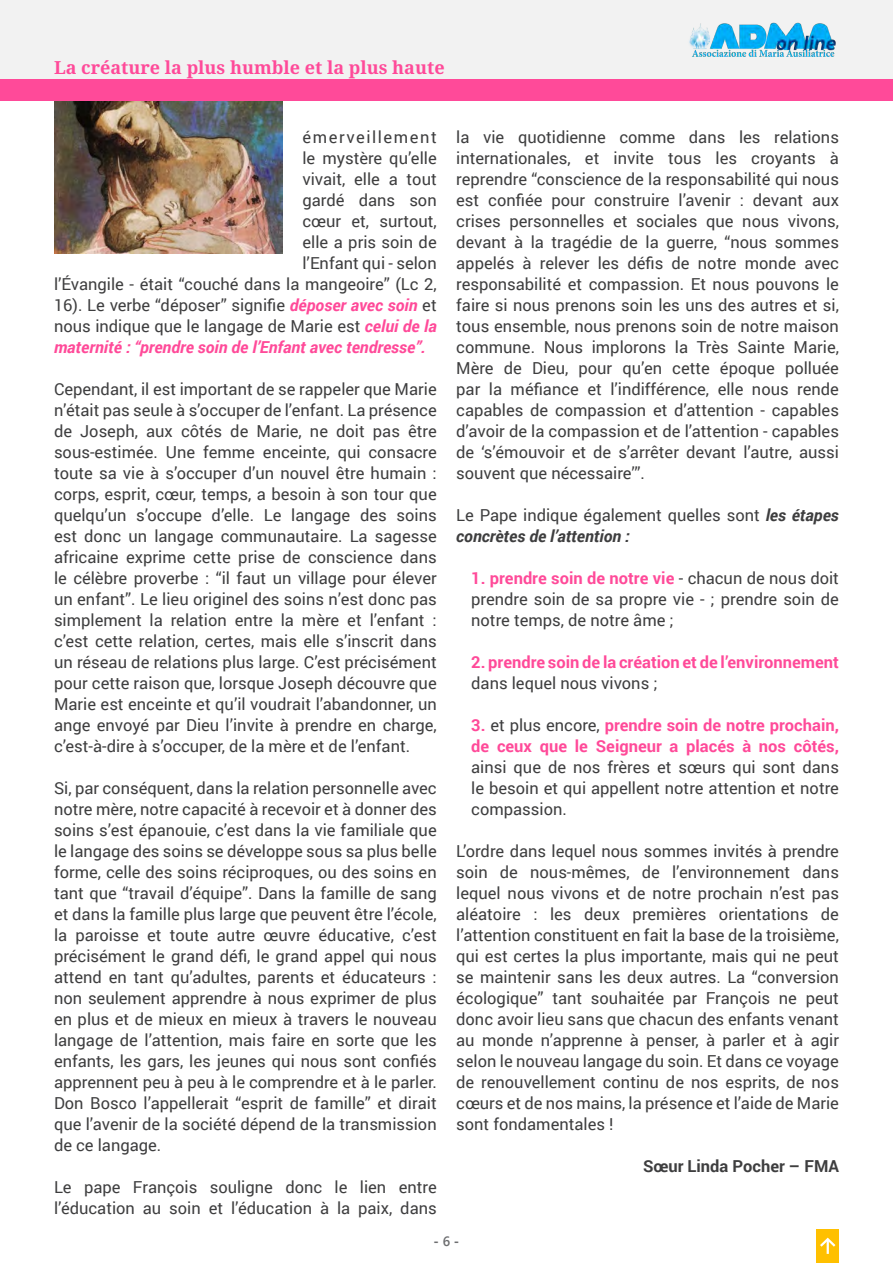
<style>
.page{position:relative;width:893px;height:1263px;background:#fff}
.page>*{position:absolute;margin:0;border:0;box-sizing:border-box;transform-origin:0 0}
.t1{font:700 18px "Noto Serif";color:#ff4a99}
.t2{font:16.5px/21px "Roboto";color:#3e3e3f;text-align:justify}
.t3{font:700 16.5px/21px "Roboto";color:#ff4a99}
.t4{font:italic 700 16.5px "Roboto";color:#ff4a99}
.t5{font:700 16.5px "Roboto";color:#3e3e3f}
.t6{font:16.5px "Roboto";letter-spacing:.095em;color:#3e3e3f}
.t7{font:700 13.5px "Segoe UI";color:#6d6e70}
.s1{font-weight:700;font-style:italic;color:#ff4a99}
.s2{font-weight:700;font-style:italic}
.s3{font-weight:700;color:#ff4a99}
.s4{font-weight:400;color:#3e3e3f}
.s5{font-weight:600}
</style>
<div class="page">
<div style="left:0;top:0;width:893px;height:80px;background:#f2f2f2"></div>
<img style="left:689px;top:22px;width:147px;height:35px">
<div style="left:816px;top:1229px;width:23px;height:34px;background:#ffc000"></div>
<svg style="left:820px;top:1237px;width:16px;height:17px"></svg>
<img style="left:54px;top:101px;width:229px;height:152px">
<div style="left:0;top:80px;width:893px;height:20px;background:#ff4a99"></div>
<p class="t1" style="left:54px;top:54px;width:392px">La créature la plus humble et la plus haute</p>
<p class="t6" style="left:302px;top:125px;width:136px">émerveillement</p>
<p class="t2" style="left:302px;top:147px;width:136px">le mystère qu’elle</p>
<p class="t2" style="left:302px;top:168px;width:136px">vivait, elle a tout</p>
<p class="t2" style="left:302px;top:189px;width:136px">gardé dans son</p>
<p class="t2" style="left:302px;top:210px;width:136px">cœur et, surtout,</p>
<p class="t2" style="left:302px;top:231px;width:136px">elle a pris soin de</p>
<p class="t2" style="left:302px;top:252px;width:136px">l’Enfant qui - selon</p>
<p class="t2" style="left:54px;top:273px;width:384px">l’Évangile - était “couché dans la mangeoire” (Lc 2,</p>
<p class="t2" style="left:54px;top:294px;width:384px">16). Le verbe “déposer” signifie <span class="s1">déposer avec soin</span> et</p>
<p class="t2" style="left:54px;top:315px;width:384px">nous indique que le langage de Marie est <span class="s1">celui de la</span></p>
<p class="t4" style="left:54px;top:335px;width:373px">maternité : “prendre soin de l’Enfant avec tendresse”.</p>
<p class="t2" style="left:54px;top:378px;width:384px">Cependant, il est important de se rappeler que Marie n’était pas seule à s’occuper de l’enfant. La présence de Joseph, aux côtés de Marie, ne doit pas être sous-estimée. Une femme enceinte, qui consacre toute sa vie à s’occuper d’un nouvel être humain : corps, esprit, cœur, temps, a besoin à son tour que quelqu’un s’occupe d’elle. Le langage des soins est donc un langage communautaire. La sagesse africaine exprime cette prise de conscience dans le célèbre proverbe : “il faut un village pour élever un enfant”. Le lieu originel des soins n’est donc pas simplement la relation entre la mère et l’enfant : c’est cette relation, certes, mais elle s’inscrit dans un réseau de relations plus large. C’est précisément pour cette raison que, lorsque Joseph découvre que Marie est enceinte et qu’il voudrait l’abandonner, un ange envoyé par Dieu l’invite à prendre en charge, c’est-à-dire à s’occuper, de la mère et de l’enfant.</p>
<p class="t2" style="left:54px;top:777px;width:384px">Si, par conséquent, dans la relation personnelle avec notre mère, notre capacité à recevoir et à donner des soins s’est épanouie, c’est dans la vie familiale que le langage des soins se développe sous sa plus belle forme, celle des soins réciproques, ou des soins en tant que “travail d’équipe”. Dans la famille de sang et dans la famille plus large que peuvent être l’école, la paroisse et toute autre œuvre éducative, c’est précisément le grand défi, le grand appel qui nous attend en tant qu’adultes, parents et éducateurs : non seulement apprendre à nous exprimer de plus en plus et de mieux en mieux à travers le nouveau langage de l’attention, mais faire en sorte que les enfants, les gars, les jeunes qui nous sont confiés apprennent peu à peu à le comprendre et à le parler.<br>Don Bosco l’appellerait “esprit de famille” et dirait que l’avenir de la société dépend de la transmission de ce langage.</p>
<p class="t2" style="left:54px;top:1176px;width:384px">Le pape François souligne donc le lien entre l’éducation au soin et l’éducation à la paix, dans</p>
<p class="t2" style="left:456px;top:126px;width:384px">la vie quotidienne comme dans les relations internationales, et invite tous les croyants à reprendre “conscience de la responsabilité qui nous est confiée pour construire l’avenir : devant aux crises personnelles et sociales que nous vivons, devant à la tragédie de la guerre, “nous sommes appelés à relever les défis de notre monde avec responsabilité et compassion. Et nous pouvons le faire si nous prenons soin les uns des autres et si, tous ensemble, nous prenons soin de notre maison commune. Nous implorons la Très Sainte Marie, Mère de Dieu, pour qu’en cette époque polluée par la méfiance et l’indifférence, elle nous rende capables de compassion et d’attention - capables d’avoir de la compassion et de l’attention - capables de ‘s’émouvoir et de s’arrêter devant l’autre, aussi souvent que nécessaire’”.</p>
<p class="t2" style="left:456px;top:504px;width:384px">Le Pape indique également quelles sont <span class="s2">les étapes concrètes de l’attention :</span></p>
<p class="t2" style="left:471px;top:567px;width:369px"><span class="s3">1. prendre soin de notre vie</span> - chacun de nous doit prendre soin de sa propre vie - ; prendre soin de notre temps, de notre âme ;</p>
<p class="t3" style="left:471px;top:651px;width:369px">2. prendre soin de la création et de l’environnement <span class="s4">dans lequel nous vivons ;</span></p>
<p class="t2" style="left:471px;top:714px;width:369px"><span class="s3">3.</span> et plus encore, <span class="s3">prendre soin de notre prochain, de ceux que le Seigneur a placés à nos côtés, </span>ainsi que de nos frères et sœurs qui sont dans le besoin et qui appellent notre attention et notre compassion.</p>
<p class="t2" style="left:456px;top:840px;width:384px">L’ordre dans lequel nous sommes invités à prendre soin de nous-mêmes, de l’environnement dans lequel nous vivons et de notre prochain n’est pas aléatoire : les deux premières orientations de l’attention constituent en fait la base de la troisième, qui est certes la plus importante, mais qui ne peut se maintenir sans les deux autres. La “conversion écologique” tant souhaitée par François ne peut donc avoir lieu sans que chacun des enfants venant au monde n’apprenne à penser, à parler et à agir selon le nouveau langage du soin. Et dans ce voyage de renouvellement continu de nos esprits, de nos cœurs et de nos mains, la présence et l’aide de Marie sont fondamentales !</p>
<p class="t5" style="left:643px;top:1154px;width:197px">Sœur Linda Pocher – FMA</p>
<p class="t7" style="left:434px;top:1229px;width:27px">- <span class="s5">6</span> -</p>
</div>
